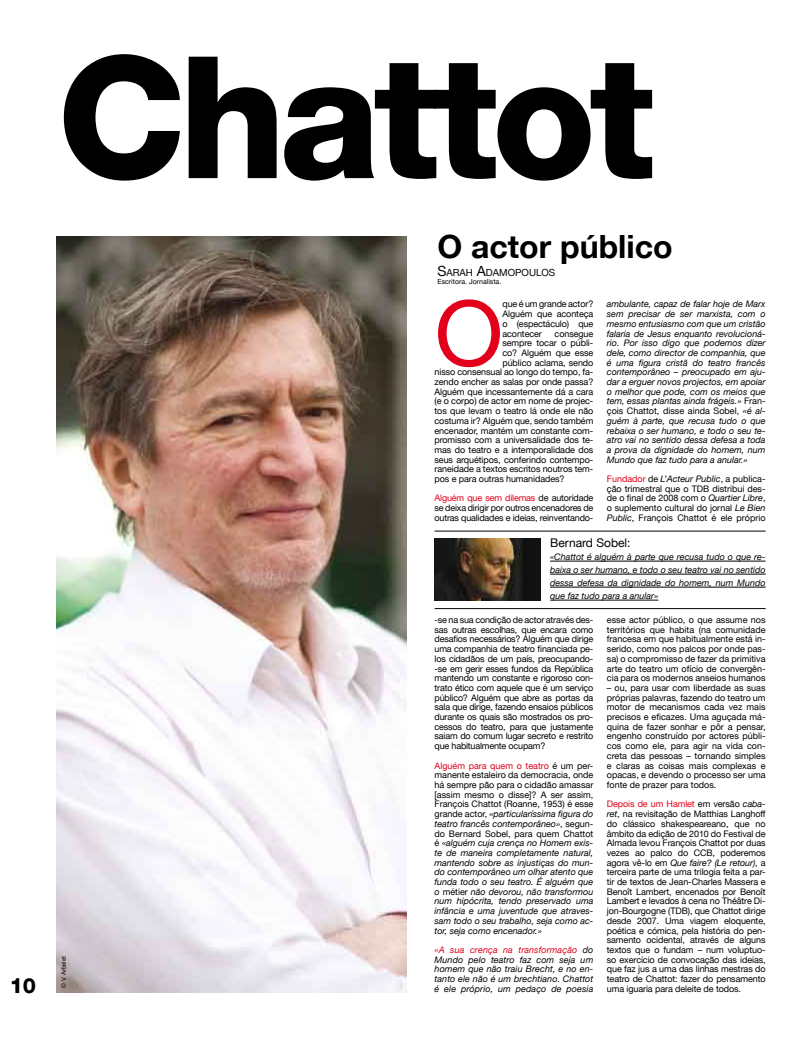
<style>
.page{position:relative;width:794px;height:1049px;background:#fff}
.page>*{position:absolute;margin:0;border:0;box-sizing:border-box;transform-origin:0 0}
.t1{font:800 170px "Helvetica Neue LT";letter-spacing:-.04em;color:#000}
.t2{font:90.5px "Helvetica Neue LT";color:#e2001a}
.t3{font:700 32px "Helvetica Neue LT";color:#000}
.t4{font:800 21px "Helvetica Neue LT";color:#000}
.t5{font:12px "Helvetica Neue LT";color:#000}
.t6{font:9.8px "Helvetica Neue LT";color:#000}
.t7{font:9px/9.7px "Helvetica Neue LT";letter-spacing:-.01em;color:#000;text-align:justify}
.t8{font:italic 9px/9.7px "Helvetica Neue LT";color:#000;text-align:justify}
.t9{font:7px "Helvetica Neue LT";color:#000}
.t10{font:6px "Helvetica Neue LT";color:#000}
.s1{font-size:14px}
.s2{font-style:normal}
.s3{color:#e2001a}
.s4{font-style:italic}
.s5{font-style:normal;color:#e2001a}
</style>
<div class="page">
<img style="left:57px;top:236px;width:349px;height:756px">
<img style="left:434px;top:539px;width:107px;height:61px">
<hr style="left:434px;top:531px;width:331px;height:1px;background:#000">
<hr style="left:434px;top:608px;width:331px;height:1px;background:#000">
<hr style="left:550px;top:561px;width:215px;height:1px;background:#000">
<hr style="left:550px;top:574px;width:215px;height:1px;background:#000">
<hr style="left:550px;top:587px;width:215px;height:1px;background:#000">
<hr style="left:550px;top:600px;width:108px;height:1px;background:#000">
<h3 class="t4" style="left:10px;top:973px;width:28px">10</h3>
<h1 class="t1" style="left:57px;top:16px;width:600px">Chattot</h1>
<h3 class="t3" style="left:437px;top:227px;width:237px">O actor público</h3>
<p class="t6" style="left:437px;top:267px;width:119px"><span class="s1">S</span>arah <span class="s1">A</span>damopoulos</p>
<p class="t9" style="left:437px;top:278px;width:65px">Escritora. Jornalista.</p>
<p class="t8" style="left:607px;top:299px;width:160px">ambulante, capaz de falar hoje de Marx sem precisar de ser marxista, com o mesmo entusiasmo com que um cristão falaria de Jesus enquanto revolucioná&shy;rio. Por isso digo que podemos dizer dele, como director de companhia, que é uma figura cristã do teatro francês contemporâneo – preocupado em aju&shy;dar a erguer novos projectos, em apoiar o melhor que pode, com os meios que tem, essas plantas ainda frágeis.» <span class="s2">Fran&shy;çois Chattot, disse ainda Sobel,</span> «é al&shy;guém à parte, que recusa tudo o que rebaixa o ser humano, e todo o seu te&shy;atro vai no sentido dessa defesa a toda a prova da dignidade do homem, num Mundo que faz tudo para a anular.»</p>
<p class="t7" style="left:607px;top:474px;width:160px"><span class="s3">Fundador</span> de <span class="s4">L’Acteur Public</span>, a publica&shy;ção trimestral que o TDB distribui des&shy;de o final de 2008 com o <span class="s4">Quartier Libre</span>, o suplemento cultural do jornal <span class="s4">Le Bien Public</span>, François Chattot é ele próprio</p>
<h2 class="t2" style="left:434px;top:279px;width:70px">O</h2>
<p class="t7" style="left:502px;top:299px;width:92px">que é um grande actor?<br>Alguém que aconteça o (espectáculo) que acontecer</p>
<p class="t7" style="left:554px;top:328px;width:40px">consegue</p>
<p class="t7" style="left:502px;top:338px;width:92px">sempre tocar o públi-</p>
<p class="t7" style="left:502px;top:348px;width:92px">co? Alguém que esse</p>
<p class="t7" style="left:502px;top:357px;width:92px">público aclama, sendo</p>
<p class="t7" style="left:434px;top:367px;width:160px">nisso consensual ao longo do tempo, fa-</p>
<p class="t7" style="left:434px;top:377px;width:160px">zendo encher as salas por onde passa?</p>
<p class="t7" style="left:434px;top:387px;width:160px">Alguém que incessantemente dá a cara</p>
<p class="t7" style="left:434px;top:396px;width:160px">(e o corpo) de actor em nome de projec-</p>
<p class="t7" style="left:434px;top:406px;width:160px">tos que levam o teatro lá onde ele não</p>
<p class="t7" style="left:434px;top:416px;width:160px">costuma ir? Alguém que, sendo também</p>
<p class="t7" style="left:434px;top:425px;width:160px">encenador, mantém um constante com-</p>
<p class="t7" style="left:434px;top:435px;width:160px">promisso com a universalidade dos te-</p>
<p class="t7" style="left:434px;top:445px;width:160px">mas do teatro e a intemporalidade dos</p>
<p class="t7" style="left:434px;top:454px;width:160px">seus arquétipos, conferindo contempo-</p>
<p class="t7" style="left:434px;top:464px;width:160px">raneidade a textos escritos noutros tem-</p>
<p class="t7" style="left:434px;top:474px;width:131px">pos e para outras humanidades?</p>
<p class="t7" style="left:434px;top:493px;width:160px"><span class="s3">Alguém que sem dilemas</span> de autoridade se deixa dirigir por outros encenadores de outras qualidades e ideias, reinventando-</p>
<p class="t10" style="left:60px;top:988px;width:33px;rotate:-90deg">© V. Arbelet</p>
<h3 class="t5" style="left:550px;top:536px;width:82px">Bernard Sobel:</h3>
<p class="t8" style="left:550px;top:550px;width:217px;line-height:13px">«Chattot é alguém à parte que recusa tudo o que re&shy;baixa o ser humano, e todo o seu teatro vai no sentido dessa defesa da dignidade do homem, num Mundo que faz tudo para a anular»</p>
<p class="t7" style="left:434px;top:615px;width:160px">-se na sua condição de actor através des&shy;sas outras escolhas, que encara como desafios necessários? Alguém que dirige uma companhia de teatro financiada pe&shy;los cidadãos de um país, preocupando--se em gerir esses fundos da República mantendo um constante e rigoroso con&shy;trato ético com aquele que é um serviço público? Alguém que abre as portas da sala que dirige, fazendo ensaios públicos durante os quais são mostrados os pro&shy;cessos do teatro, para que justamente saiam do comum lugar secreto e restrito que habitualmente ocupam?</p>
<p class="t8" style="left:434px;top:760px;width:160px"><span class="s5">Alguém para quem o teatro</span> <span class="s2">é um per&shy;manente estaleiro da democracia, onde há sempre pão para o cidadão amassar [assim mesmo o disse]? A ser assim, François Chattot (Roanne, 1953) é esse grande actor,</span> «particularíssima figura do teatro francês contemporâneo»<span class="s2">, segun&shy;do Bernard Sobel, para quem Chattot é</span> «alguém cuja crença no Homem exis&shy;te de maneira completamente natural, mantendo sobre as injustiças do mun&shy;do contemporâneo um olhar atento que funda todo o seu teatro. É alguém que o <span class="s2">métier</span> não devorou, não transformou num hipócrita, tendo preservado uma infância e uma juventude que atraves&shy;sam todo o seu trabalho, seja como ac&shy;tor, seja como encenador.»</p>
<p class="t8" style="left:434px;top:945px;width:160px"><span class="s3">«A sua crença na transformação</span> do Mundo pelo teatro faz com seja um homem que não traiu Brecht, e no en&shy;tanto ele não é um brechtiano. Chattot é ele próprio, um pedaço de poesia</p>
<p class="t7" style="left:607px;top:615px;width:160px">esse actor público, o que assume nos territórios que habita (na comunidade francesa em que habitualmente está in&shy;serido, como nos palcos por onde pas&shy;sa) o compromisso de fazer da primitiva arte do teatro um ofício de convergên&shy;cia para os modernos anseios humanos</p>
<p class="t7" style="left:607px;top:683px;width:160px">– ou, para usar com liberdade as suas próprias palavras, fazendo do teatro um motor de mecanismos cada vez mais precisos e eficazes. Uma aguçada má&shy;quina de fazer sonhar e pôr a pensar, engenho construído por actores públi&shy;cos como ele, para agir na vida con&shy;creta das pessoas – tornando simples e claras as coisas mais complexas e opacas, e devendo o processo ser uma fonte de prazer para todos.</p>
<p class="t7" style="left:607px;top:799px;width:160px"><span class="s3">Depois de um Hamlet</span> em versão <span class="s4">caba&shy;ret</span>, na revisitação de Matthias Langhoff do clássico shakespeareano, que no âmbito da edição de 2010 do Festival de Almada levou François Chattot por duas vezes ao palco do CCB, poderemos agora vê-lo em <span class="s4">Que faire? (Le retour)</span>, a terceira parte de uma trilogia feita a par&shy;tir de textos de Jean-Charles Massera e Benoît Lambert, encenados por Benoît Lambert e levados à cena no Théâtre Di&shy;jon-Bourgogne (TDB), que Chattot dirige desde 2007. Uma viagem eloquente, poética e cómica, pela história do pen&shy;samento ocidental, através de alguns textos que o fundam – num voluptuo&shy;so exercício de convocação das ideias, que faz jus a uma das linhas mestras do teatro de Chattot: fazer do pensamento uma iguaria para deleite de todos.</p>
</div>
